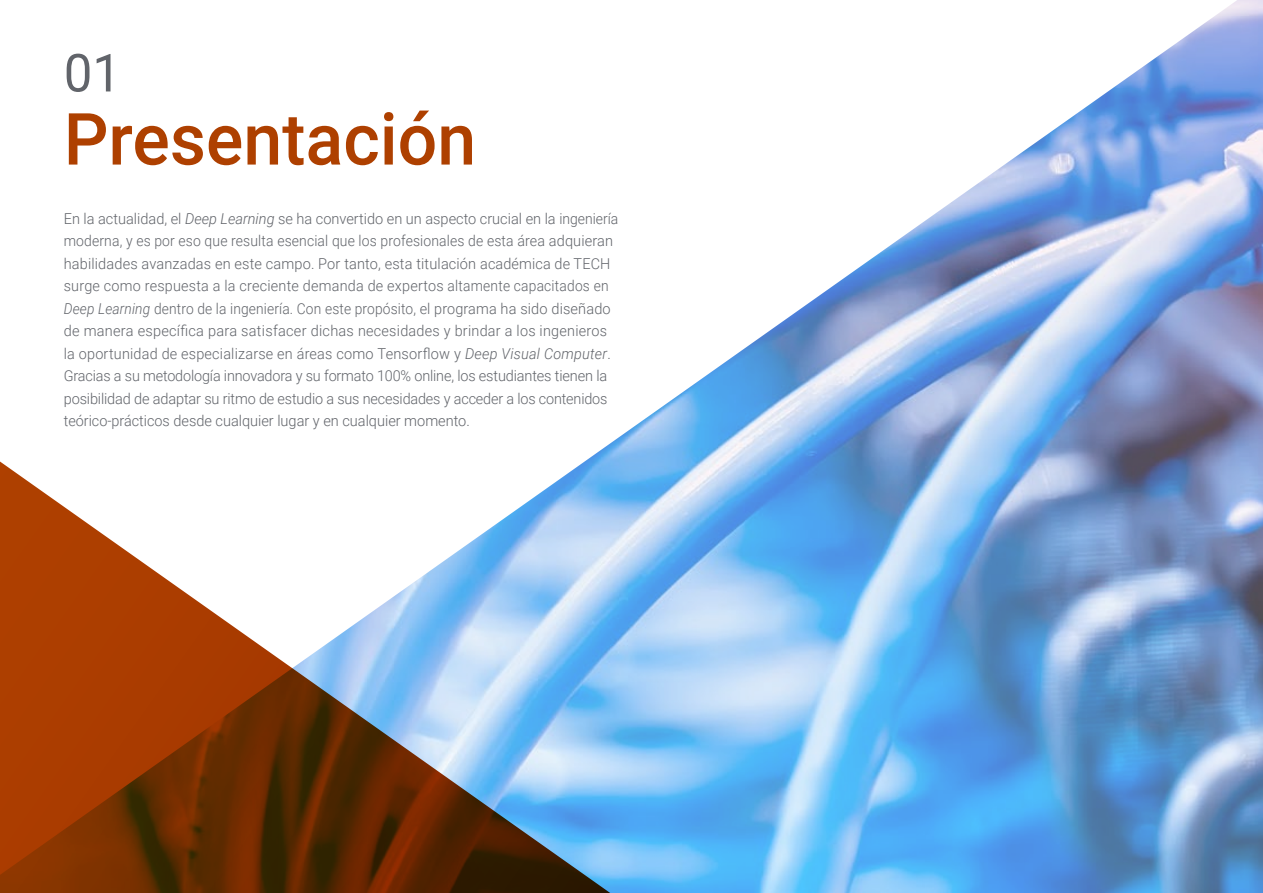
<style>
.page{position:relative;width:1263px;height:893px;background:#fff}
.page>*{position:absolute;margin:0;border:0;box-sizing:border-box;transform-origin:0 0}
.t1{font:500 72px "Roboto";color:#ae4000}
.t2{font:52.5px "Roboto";color:#61646a}
.t3{font:300 15px/22.5px "Roboto";letter-spacing:.01em;color:#61646a}
.s1{font-style:italic}
</style>
<div class="page">
<img style="left:606px;top:0;width:657px;height:893px">
<svg style="left:0;top:446px;width:640px;height:447px"></svg>
<h2 class="t2" style="left:64px;top:36px;width:59px">01</h2>
<h1 class="t1" style="left:64px;top:89px;width:414px">Presentación</h1>
<p class="t3" style="left:64px;top:207px;width:556px">En la actualidad, el <span class="s1">Deep Learning</span> se ha convertido en un aspecto crucial en la ingeniería moderna, y es por eso que resulta esencial que los profesionales de esta área adquieran habilidades avanzadas en este campo. Por tanto, esta titulación académica de TECH surge como respuesta a la creciente demanda de expertos altamente capacitados en <span class="s1">Deep Learning</span> dentro de la ingeniería. Con este propósito, el programa ha sido diseñado de manera específica para satisfacer dichas necesidades y brindar a los ingenieros la oportunidad de especializarse en áreas como Tensorflow y <span class="s1">Deep Visual Computer</span>.<br>Gracias a su metodología innovadora y su formato 100% online, los estudiantes tienen la posibilidad de adaptar su ritmo de estudio a sus necesidades y acceder a los contenidos teórico-prácticos desde cualquier lugar y en cualquier momento.</p>
</div>
